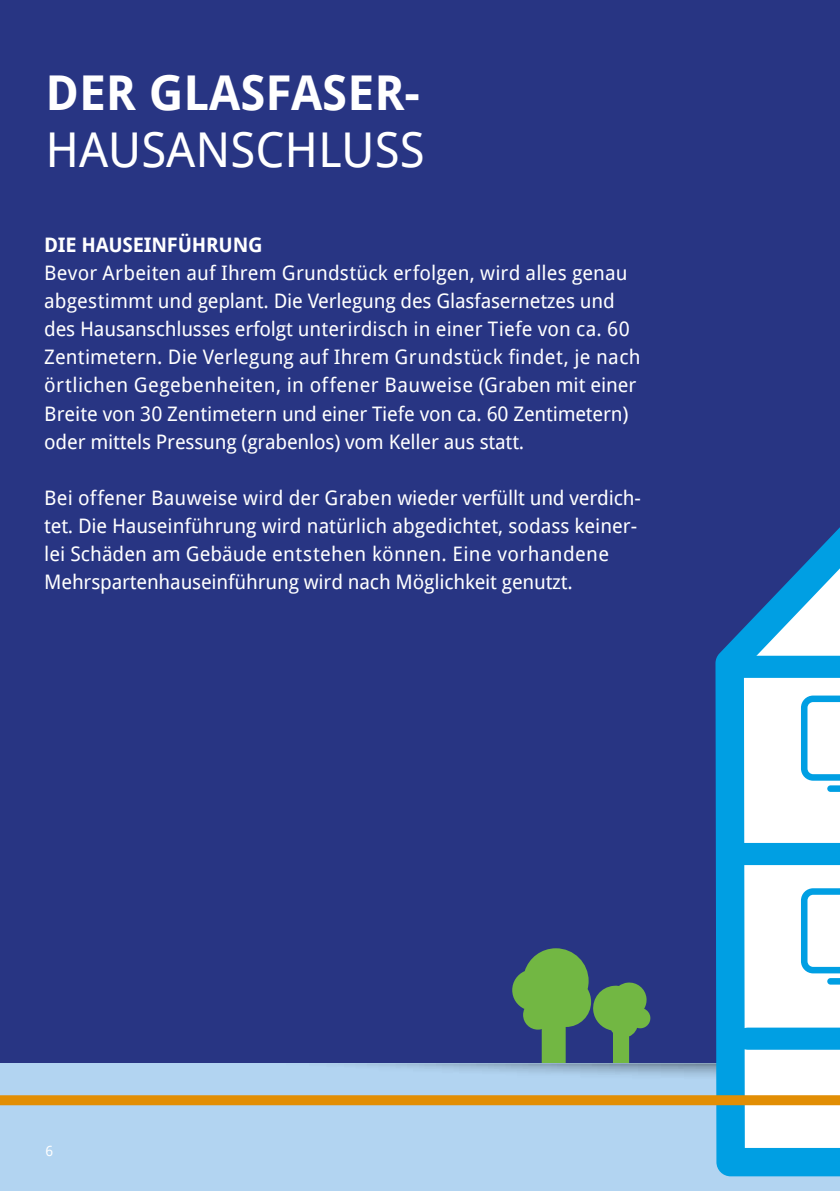
<style>
.page{position:relative;width:840px;height:1191px;background:#fff}
.page>*{position:absolute;margin:0;border:0;box-sizing:border-box;transform-origin:0 0}
.t1{font:700 48px "Droid Sans";color:#fff}
.t2{font:48px "Droid Sans";color:#fff}
.t3{font:20px/28px "Droid Sans";color:#fff}
.t4{font:700 20px "Droid Sans";letter-spacing:-.01em;color:#fff}
.t5{font:14px "Droid Sans";color:#fff}
</style>
<div class="page">
<div style="left:0;top:0;width:839px;height:1191px;background:#283583"></div>
<div style="left:541px;top:1005px;width:24px;height:66px;background:#72b743"></div>
<div style="left:612px;top:1025px;width:16px;height:46px;background:#72b743"></div>
<svg style="left:512px;top:948px;width:138px;height:90px"></svg>
<div style="left:0;top:1063px;width:839px;height:128px;background:#b2d4f1"></div>
<div style="left:84px;top:1063px;width:755px;height:18px;background:#000;opacity:.87"></div>
<svg style="left:715px;top:528px;width:124px;height:648px;background:#8bc4e5"></svg>
<div style="left:0;top:1095px;width:839px;height:10px;background:#e28e04"></div>
<div style="left:737px;top:843px;width:102px;height:22px;background:#009fe3"></div>
<div style="left:737px;top:1027px;width:102px;height:22px;background:#009fe3"></div>
<svg style="left:800px;top:695px;width:39px;height:97px;background:#bce5f7"></svg>
<svg style="left:800px;top:888px;width:39px;height:96px;background:#bce5f7"></svg>
<h1 class="t1" style="left:45px;top:59px;width:376px">DER GLASFASER-</h1>
<h1 class="t2" style="left:45px;top:116px;width:380px">HAUSANSCHLUSS</h1>
<p class="t4" style="left:44px;top:231px;width:220px">DIE HAUSEINFÜHRUNG</p>
<p class="t3" style="left:44px;top:259px;width:597px">Bevor Arbeiten auf Ihrem Grundstück erfolgen, wird alles genau abgestimmt und geplant. Die Verlegung des Glasfasernetzes und des Hausanschlusses erfolgt unterirdisch in einer Tiefe von ca. 60<br>Zentimetern. Die Verlegung auf Ihrem Grundstück findet, je nach örtlichen Gegebenheiten, in offener Bauweise (Graben mit einer Breite von 30 Zentimetern und einer Tiefe von ca. 60 Zentimetern) oder mittels Pressung (grabenlos) vom Keller aus statt.</p>
<p class="t3" style="left:44px;top:483px;width:597px">Bei offener Bauweise wird der Graben wieder verfü llt und verdich&shy;tet. Die Hauseinführung wird natürlich abgedichtet, sodass keiner&shy;lei Schäden am Gebäude entstehen können. Eine vorhandene Mehrspartenhauseinführung wird nach Möglichkeit genutzt.</p>
<p class="t5" style="left:45px;top:1141px;width:9px">6</p>
</div>
